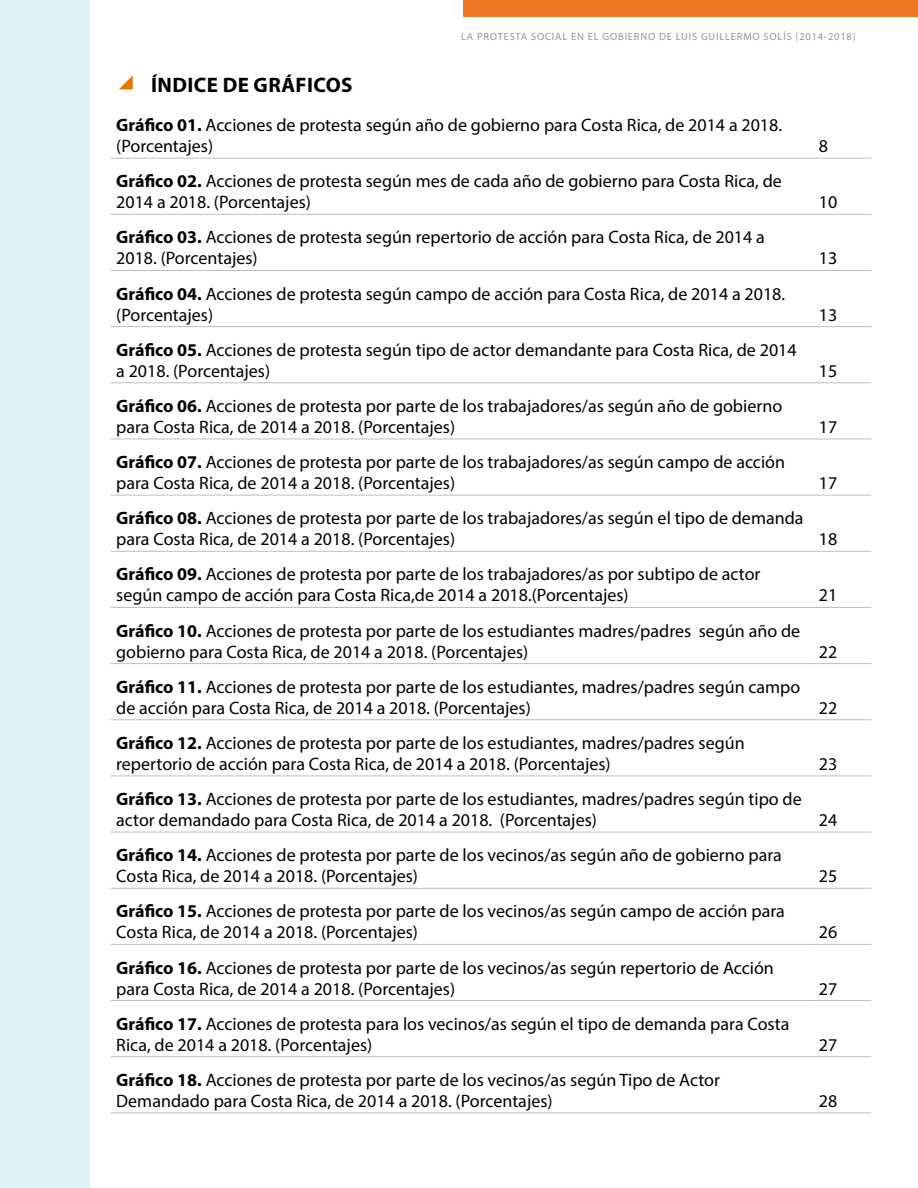
<style>
.page{position:relative;width:918px;height:1188px;background:#fff}
.page>*{position:absolute;margin:0;border:0;box-sizing:border-box;transform-origin:0 0}
.t1{font:700 21px "Myriad Pro";letter-spacing:.02em;color:#000}
.t2{font:18px/21px "Myriad Pro";color:#000}
.t3{font:10.5px "Myriad Pro";letter-spacing:.075em;color:#939598}
.s1{font-weight:700}
</style>
<div class="page">
<div style="left:463px;top:0;width:455px;height:17px;background:#ea7624"></div>
<svg style="left:119px;top:75px;width:14px;height:14px"></svg>
<div style="left:0;top:0;width:89px;height:1188px;background:#def3f7"></div>
<hr style="left:110px;top:158px;width:703px;height:1px;background:#bcbec0">
<hr style="left:813px;top:158px;width:58px;height:1px;background:#bcbec0">
<hr style="left:110px;top:214px;width:703px;height:1px;background:#bcbec0">
<hr style="left:813px;top:214px;width:58px;height:1px;background:#bcbec0">
<hr style="left:110px;top:270px;width:703px;height:1px;background:#bcbec0">
<hr style="left:813px;top:270px;width:58px;height:1px;background:#bcbec0">
<hr style="left:110px;top:326px;width:703px;height:1px;background:#bcbec0">
<hr style="left:813px;top:326px;width:58px;height:1px;background:#bcbec0">
<hr style="left:110px;top:383px;width:703px;height:1px;background:#bcbec0">
<hr style="left:813px;top:383px;width:58px;height:1px;background:#bcbec0">
<hr style="left:110px;top:439px;width:703px;height:1px;background:#bcbec0">
<hr style="left:813px;top:439px;width:58px;height:1px;background:#bcbec0">
<hr style="left:110px;top:495px;width:703px;height:1px;background:#bcbec0">
<hr style="left:813px;top:495px;width:58px;height:1px;background:#bcbec0">
<hr style="left:110px;top:551px;width:703px;height:1px;background:#bcbec0">
<hr style="left:813px;top:551px;width:58px;height:1px;background:#bcbec0">
<hr style="left:110px;top:607px;width:703px;height:1px;background:#bcbec0">
<hr style="left:813px;top:607px;width:58px;height:1px;background:#bcbec0">
<hr style="left:110px;top:663px;width:703px;height:1px;background:#bcbec0">
<hr style="left:813px;top:663px;width:58px;height:1px;background:#bcbec0">
<hr style="left:110px;top:720px;width:703px;height:1px;background:#bcbec0">
<hr style="left:813px;top:720px;width:58px;height:1px;background:#bcbec0">
<hr style="left:110px;top:776px;width:703px;height:1px;background:#bcbec0">
<hr style="left:813px;top:776px;width:58px;height:1px;background:#bcbec0">
<hr style="left:110px;top:832px;width:703px;height:1px;background:#bcbec0">
<hr style="left:813px;top:832px;width:58px;height:1px;background:#bcbec0">
<hr style="left:110px;top:888px;width:703px;height:1px;background:#bcbec0">
<hr style="left:813px;top:888px;width:58px;height:1px;background:#bcbec0">
<hr style="left:110px;top:944px;width:703px;height:1px;background:#bcbec0">
<hr style="left:813px;top:944px;width:58px;height:1px;background:#bcbec0">
<hr style="left:110px;top:1000px;width:703px;height:1px;background:#bcbec0">
<hr style="left:813px;top:1000px;width:58px;height:1px;background:#bcbec0">
<hr style="left:110px;top:1056px;width:703px;height:1px;background:#bcbec0">
<hr style="left:813px;top:1056px;width:58px;height:1px;background:#bcbec0">
<hr style="left:110px;top:1113px;width:703px;height:1px;background:#bcbec0">
<hr style="left:813px;top:1113px;width:58px;height:1px;background:#bcbec0">
<p class="t3" style="left:461px;top:30px;width:396px">LA PROTESTA SOCIAL EN EL GOBIERNO DE LUIS GUILLERMO SOLÍS (2014-2018)</p>
<p class="t1" style="left:151px;top:71px;width:203px">ÍNDICE DE GRÁFICOS</p>
<p class="t2" style="left:116px;top:114px;width:667px"><span class="s1">Gráfico 01.</span> Acciones de protesta según año de gobierno para Costa Rica, de 2014 a 2018. (Porcentajes)</p>
<p class="t2" style="left:116px;top:171px;width:667px"><span class="s1">Gráfico 02.</span> Acciones de protesta según mes de cada año de gobierno para Costa Rica, de<br>2014 a 2018. (Porcentajes)</p>
<p class="t2" style="left:116px;top:227px;width:650px"><span class="s1">Gráfico 03.</span> Acciones de protesta según repertorio de acción para Costa Rica, de 2014 a<br>2018. (Porcentajes)</p>
<p class="t2" style="left:116px;top:283px;width:670px"><span class="s1">Gráfico 04.</span> Acciones de protesta según campo de acción para Costa Rica, de 2014 a 2018. (Porcentajes)</p>
<p class="t2" style="left:116px;top:339px;width:682px"><span class="s1">Gráfico 05.</span> Acciones de protesta según tipo de actor demandante para Costa Rica, de 2014 a 2018. (Porcentajes)</p>
<p class="t2" style="left:116px;top:395px;width:668px"><span class="s1">Gráfico 06.</span> Acciones de protesta por parte de los trabajadores/as según año de gobierno para Costa Rica, de 2014 a 2018. (Porcentajes)</p>
<p class="t2" style="left:116px;top:451px;width:670px"><span class="s1">Gráfico 07.</span> Acciones de protesta por parte de los trabajadores/as según campo de acción para Costa Rica, de 2014 a 2018. (Porcentajes)</p>
<p class="t2" style="left:116px;top:507px;width:689px"><span class="s1">Gráfico 08.</span> Acciones de protesta por parte de los trabajadores/as según el tipo de demanda para Costa Rica, de 2014 a 2018. (Porcentajes)</p>
<p class="t2" style="left:116px;top:564px;width:646px"><span class="s1">Gráfico 09.</span> Acciones de protesta por parte de los trabajadores/as por subtipo de actor según campo de acción para Costa Rica,de 2014 a 2018.(Porcentajes)</p>
<p class="t2" style="left:116px;top:620px;width:686px"><span class="s1">Gráfico 10.</span> Acciones de protesta por parte de los estudiantes madres/padres según año de gobierno para Costa Rica, de 2014 a 2018. (Porcentajes)</p>
<p class="t2" style="left:116px;top:676px;width:686px"><span class="s1">Gráfico 11.</span> Acciones de protesta por parte de los estudiantes, madres/padres según campo de acción para Costa Rica, de 2014 a 2018. (Porcentajes)</p>
<p class="t2" style="left:116px;top:732px;width:630px"><span class="s1">Gráfico 12.</span> Acciones de protesta por parte de los estudiantes, madres/padres según repertorio de acción para Costa Rica, de 2014 a 2018. (Porcentajes)</p>
<p class="t2" style="left:116px;top:788px;width:687px"><span class="s1">Gráfico 13.</span> Acciones de protesta por parte de los estudiantes, madres/padres según tipo de actor demandado para Costa Rica, de 2014 a 2018. (Porcentajes)</p>
<p class="t2" style="left:116px;top:844px;width:667px"><span class="s1">Gráfico 14.</span> Acciones de protesta por parte de los vecinos/as según año de gobierno para<br>Costa Rica, de 2014 a 2018. (Porcentajes)</p>
<p class="t2" style="left:116px;top:901px;width:670px"><span class="s1">Gráfico 15.</span> Acciones de protesta por parte de los vecinos/as según campo de acción para<br>Costa Rica, de 2014 a 2018. (Porcentajes)</p>
<p class="t2" style="left:116px;top:957px;width:659px"><span class="s1">Gráfico 16.</span> Acciones de protesta por parte de los vecinos/as según repertorio de Acción para Costa Rica, de 2014 a 2018. (Porcentajes)</p>
<p class="t2" style="left:116px;top:1013px;width:675px"><span class="s1">Gráfico 17.</span> Acciones de protesta para los vecinos/as según el tipo de demanda para Costa<br>Rica, de 2014 a 2018. (Porcentajes)</p>
<p class="t2" style="left:116px;top:1069px;width:605px"><span class="s1">Gráfico 18.</span> Acciones de protesta por parte de los vecinos/as según Tipo de Actor<br>Demandado para Costa Rica, de 2014 a 2018. (Porcentajes)</p>
<p class="t2" style="left:819px;top:135px;width:11px">8</p>
<p class="t2" style="left:819px;top:192px;width:20px">10</p>
<p class="t2" style="left:819px;top:248px;width:20px">13</p>
<p class="t2" style="left:819px;top:304px;width:20px">13</p>
<p class="t2" style="left:819px;top:360px;width:20px">15</p>
<p class="t2" style="left:819px;top:416px;width:20px">17</p>
<p class="t2" style="left:819px;top:472px;width:20px">17</p>
<p class="t2" style="left:819px;top:528px;width:20px">18</p>
<p class="t2" style="left:819px;top:585px;width:20px">21</p>
<p class="t2" style="left:819px;top:641px;width:20px">22</p>
<p class="t2" style="left:819px;top:697px;width:20px">22</p>
<p class="t2" style="left:819px;top:753px;width:20px">23</p>
<p class="t2" style="left:819px;top:809px;width:20px">24</p>
<p class="t2" style="left:819px;top:865px;width:20px">25</p>
<p class="t2" style="left:819px;top:922px;width:20px">26</p>
<p class="t2" style="left:819px;top:978px;width:20px">27</p>
<p class="t2" style="left:819px;top:1034px;width:20px">27</p>
<p class="t2" style="left:819px;top:1090px;width:20px">28</p>
</div>
